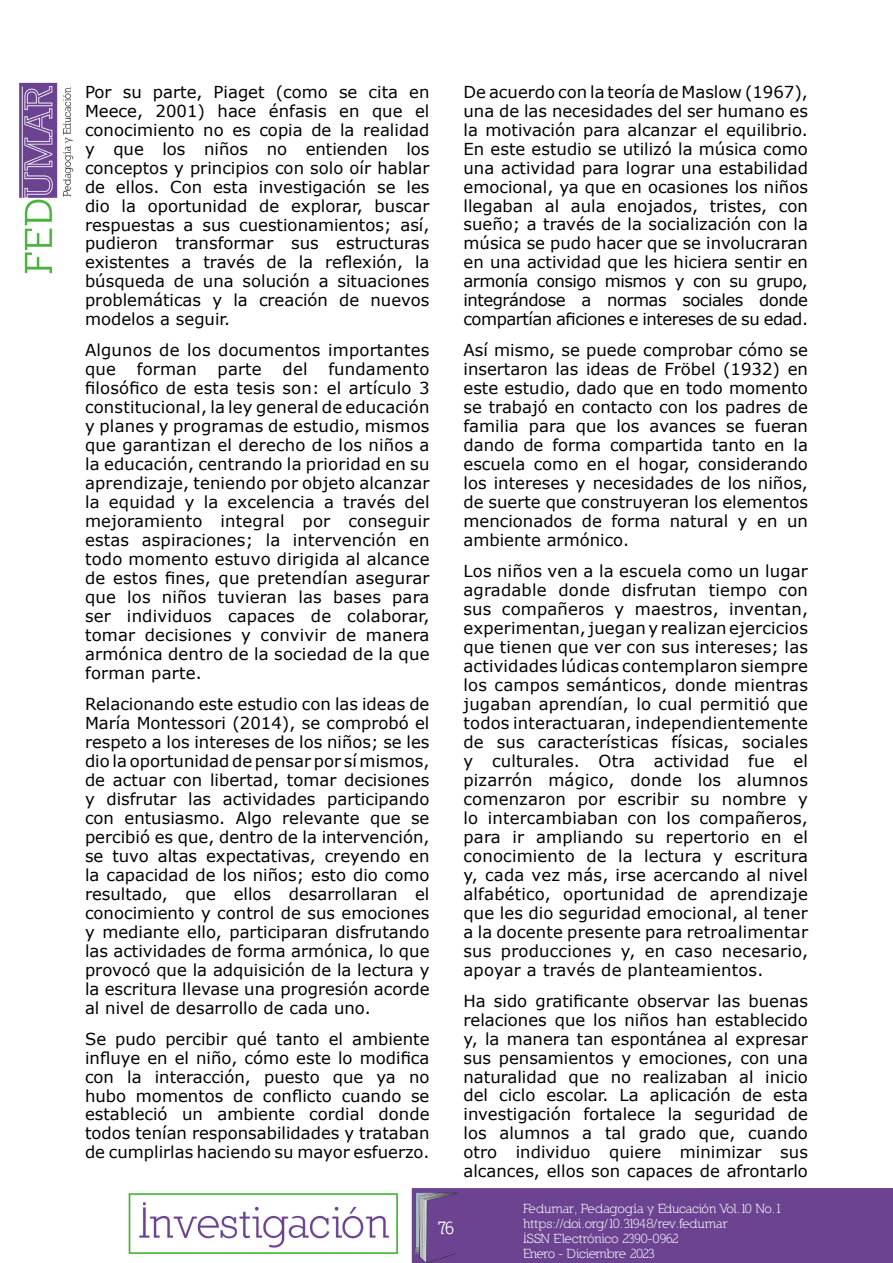
<style>
.page{position:relative;width:893px;height:1263px;background:#fff}
.page>*{position:absolute;margin:0;border:0;box-sizing:border-box;transform-origin:0 0}
.t1{font:700 18px "Nilland";color:#fff}
.t2{font:16.5px/19px "Verdana";color:#000;text-align:justify}
.t3{font:13.5px/15px "Nilland";letter-spacing:-.035em;color:#fff}
</style>
<div class="page">
<div style="left:412px;top:1189px;width:481px;height:74px;background:#6c4391"></div>
<img style="left:19px;top:82px;width:55px;height:192px">
<img style="left:128px;top:1193px;width:270px;height:62px">
<p class="t2" style="left:85px;top:82px;width:346px">Por su parte, Piaget (como se cita en Meece, 2001) hace énfasis en que el conocimiento no es copia de la realidad y que los niños no entienden los conceptos y principios con solo oír hablar de ellos. Con esta investigación se les dio la oportunidad de explorar, buscar respuestas a sus cuestionamientos; así, pudieron transformar sus estructuras existentes a través de la reflexión, la búsqueda de una solución a situaciones problemáticas y la creación de nuevos modelos a seguir.</p>
<p class="t2" style="left:85px;top:341px;width:346px">Algunos de los documentos importantes que</p>
<p class="t2" style="left:85px;top:360px;width:346px;text-indent:243px">fundamento filosófico de esta tesis son: el artículo 3 constitucional, la ley general de educación y planes y programas de estudio, mismos que garantizan el derecho de los niños a la educación, centrando la prioridad en su aprendizaje, teniendo por objeto alcanzar la equidad y la excelencia a través del mejoramiento integral por conseguir estas aspiraciones; la intervención en todo momento estuvo dirigida al alcance de estos fines, que pretendían asegurar que los niños tuvieran las bases para ser individuos capaces de colaborar, tomar decisiones y convivir de manera armónica dentro de la sociedad de la que forman parte.</p>
<p class="t2" style="left:85px;top:694px;width:346px">Relacionando este estudio con las ideas de María Montessori (2014), se comprobó el respeto a los intereses de los niños; se les dio la oportunidad de pensar por sí mismos, de actuar con libertad, tomar decisiones y disfrutar las actividades participando con entusiasmo. Algo relevante que se percibió es que, dentro de la intervención, se tuvo altas expectativas, creyendo en la capacidad de los niños; esto dio como resultado, que ellos desarrollaran el conocimiento y control de sus emociones y mediante ello, participaran disfrutando las actividades de forma armónica, lo que provocó que la adquisición de la lectura y la escritura llevase una progresión acorde al nivel de desarrollo de cada uno.</p>
<p class="t2" style="left:85px;top:1029px;width:346px">Se pudo percibir qué tanto el ambiente influye en el niño, cómo este lo modifica con la interacción, puesto que ya no hubo momentos de conflicto cuando se estableció un ambiente cordial donde todos tenían responsabilidades y trataban de cumplirlas haciendo su mayor esfuerzo.</p>
<p class="t2" style="left:137px;top:360px;width:62px">forman</p>
<p class="t2" style="left:218px;top:360px;width:46px">parte</p>
<p class="t2" style="left:283px;top:360px;width:26px">del</p>
<p class="t1" style="left:438px;top:1217px;width:18px">76</p>
<p class="t2" style="left:463px;top:82px;width:346px">De acuerdo con la teoría de Maslow (1967), una de las necesidades del ser humano es la motivación para alcanzar el equilibrio.<br>En este estudio se utilizó la música como una actividad para lograr una estabilidad emocional, ya que en ocasiones los niños llegaban al aula enojados, tristes, con sueño; a través de la socialización con la música se pudo hacer que se involucraran en una actividad que les hiciera sentir en armonía consigo mismos y con su grupo, integrándose a normas sociales donde compartían aficiones e intereses de su edad.</p>
<p class="t2" style="left:463px;top:341px;width:346px">Así mismo, se puede comprobar cómo se insertaron las ideas de Fröbel (1932) en este estudio, dado que en todo momento se trabajó en contacto con los padres de familia para que los avances se fueran dando de forma compartida tanto en la escuela como en el hogar, considerando los intereses y necesidades de los niños, de suerte que construyeran los elementos mencionados de forma natural y en un ambiente armónico.</p>
<p class="t2" style="left:463px;top:561px;width:346px">Los niños ven a la escuela como un lugar agradable donde disfrutan tiempo con sus compañeros y maestros, inventan, experimentan, juegan y realizan ejercicios que tienen que ver con sus intereses; las actividades lúdicas contemplaron siempre los campos semánticos, donde mientras jugaban aprendían, lo cual permitió que todos interactuaran, independientemente de sus características físicas, sociales y culturales. Otra actividad fue el pizarrón mágico, donde los alumnos comenzaron por escribir su nombre y lo intercambiaban con los compañeros, para ir ampliando su repertorio en el conocimiento de la lectura y escritura y, cada vez más, irse acercando al nivel alfabético, oportunidad de aprendizaje que les dio seguridad emocional, al tener a la docente presente para retroalimentar sus producciones y, en caso necesario, apoyar a través de planteamientos.</p>
<p class="t2" style="left:463px;top:991px;width:346px">Ha sido gratificante observar las buenas relaciones que los niños han establecido y, la manera tan espontánea al expresar sus pensamientos y emociones, con una naturalidad que no realizaban al inicio del ciclo escolar. La aplicación de esta investigación fortalece la seguridad de los alumnos a tal grado que, cuando otro individuo quiere minimizar sus alcances, ellos son capaces de afrontarlo</p>
<p class="t3" style="left:523px;top:1201px;width:261px">Fedumar, Pedagogía y Educación Vol.10 No.1 https://doi.org/10.31948/rev.fedumar<br>ISSN Electrónico 2390-0962<br>Enero - Diciembre 2023</p>
</div>
